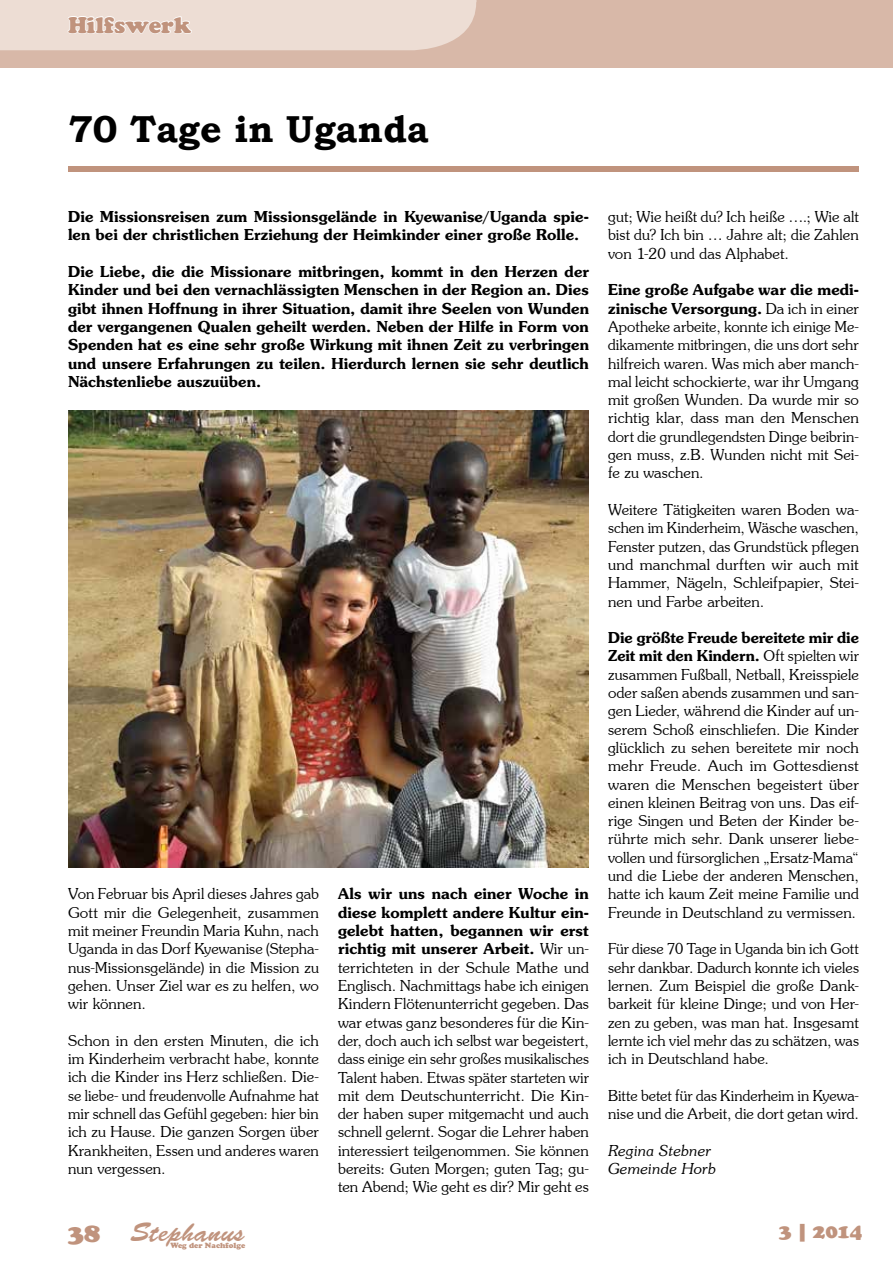
<style>
.page{position:relative;width:893px;height:1263px;background:#fff}
.page>*{position:absolute;margin:0;border:0;box-sizing:border-box;transform-origin:0 0}
.t1{font:700 37.5px "Bookman Old Style";color:#000}
.t2{font:27px "Banff Plain";letter-spacing:.02em;color:#c0937d}
.t3{font:25.5px "Cooper Black Std";color:#c0937d}
.t4{font:22.5px "Cooper Black Std";color:#c0937d}
.t5{font:900 21px "Cooper";color:#c0937d}
.t6{font:15px/18.3px "Southern Plain";letter-spacing:.005em;color:#000;text-align:justify}
.t7{font:700 15px/18.3px "Southern";letter-spacing:.005em;color:#000}
.t8{font:italic 15px/18.3px "Southern";letter-spacing:-.005em;color:#000}
.t9{font:7.5px "Cooper Black Std";color:#c0937d}
.s1{font-family:"Southern Plain";font-weight:400}
</style>
<div class="page">
<div style="left:0;top:0;width:892px;height:68px;background:#d8b8a8"></div>
<svg style="left:0;top:0;width:477px;height:51px;background:#ecdcd3"></svg>
<div style="left:68px;top:166px;width:791px;height:6px;background:#c0937d"></div>
<img style="left:68px;top:411px;width:521px;height:456px">
<h3 class="t4" style="left:68px;top:11px;width:125px">Hilfswerk</h3>
<h1 class="t1" style="left:68px;top:102px;width:362px">70 Tage in Uganda</h1>
<p class="t7" style="left:68px;top:207px;width:522px">Die Missionsreisen zum Missionsgelände in Kyewanise/Uganda spie&shy;len bei der christlichen Erziehung der Heimkinder einer große Rolle.</p>
<p class="t7" style="left:68px;top:262px;width:522px;text-align:justify">Die Liebe, die die Missionare mitbringen, kommt in den Herzen der Kinder und bei den vernachlässigten Menschen in der Region an. Dies gibt ihnen Hoffnung in ihrer Situation, damit ihre Seelen von Wunden der vergangenen Qualen geheilt werden. Neben der Hilfe in Form von Spenden hat es eine sehr große Wirkung mit ihnen Zeit zu verbringen und unsere Erfahrungen zu teilen. Hierdurch lernen sie sehr deutlich Nächstenliebe auszuüben.</p>
<p class="t6" style="left:68px;top:884px;width:252px">Von Februar bis April dieses Jahres gab Gott mir die Gelegenheit, zusammen mit meiner Freundin Maria Kuhn, nach Uganda in das Dorf Kyewanise (Stepha&shy;nus-Missionsgelände) in die Mission zu gehen. Unser Ziel war es zu helfen, wo wir können.</p>
<p class="t6" style="left:68px;top:1031px;width:252px">Schon in den ersten Minuten, die ich im Kinderheim verbracht habe, konnte ich die Kinder ins Herz schließen. Die&shy;se liebe- und freudenvolle Aufnahme hat mir schnell das Gefühl gegeben: hier bin ich zu Hause. Die ganzen Sorgen über Krankheiten, Essen und anderes waren nun vergessen.</p>
<p class="t7" style="left:338px;top:885px;width:252px;text-align:justify">Als wir uns nach einer Woche in diese komplett andere Kultur ein&shy;gelebt hatten, begannen wir erst richtig mit unserer Arbeit. <span class="s1">Wir un-</span></p>
<p class="t6" style="left:338px;top:958px;width:252px">terrichteten in der Schule Mathe und Englisch. Nachmittags habe ich einigen Kindern Flötenunterricht gegeben. Das war etwas ganz besonderes für die Kin&shy;der, doch auch ich selbst war begeistert, dass einige ein sehr großes musikalisches Talent haben. Etwas später starteten wir mit dem Deutschunterricht. Die Kin&shy;der haben super mitgemacht und auch schnell gelernt. Sogar die Lehrer haben interessiert teilgenommen. Sie können bereits: Guten Morgen; guten Tag; gu&shy;ten Abend; Wie geht es dir? Mir geht es</p>
<p class="t6" style="left:608px;top:207px;width:252px">gut; Wie heißt du? Ich heiße ….; Wie alt bist du? Ich bin … Jahre alt; die Zahlen von 1-20 und das Alphabet.</p>
<p class="t7" style="left:608px;top:281px;width:252px">Eine große Aufgabe war die medi&shy;zinische Versorgung. <span class="s1">Da ich in einer</span></p>
<p class="t6" style="left:608px;top:317px;width:252px">Apotheke arbeite, konnte ich einige Me&shy;dikamente mitbringen, die uns dort sehr hilfreich waren. Was mich aber manch&shy;mal leicht schockierte, war ihr Umgang mit großen Wunden. Da wurde mir so richtig klar, dass man den Menschen dort die grundlegendsten Dinge beibrin&shy;gen muss, z.B. Wunden nicht mit Sei&shy;fe zu waschen.</p>
<p class="t6" style="left:608px;top:500px;width:252px">Weitere Tätigkeiten waren Boden wa&shy;schen im Kinderheim, Wäsche waschen, Fenster putzen, das Grundstück pflegen und manchmal durften wir auch mit Hammer, Nägeln, Schleifpapier, Stei&shy;nen und Farbe arbeiten.</p>
<p class="t7" style="left:608px;top:628px;width:252px">Die größte Freude bereitete mir die<br>Zeit mit den Kindern. <span class="s1">Oft spielten wir</span></p>
<p class="t6" style="left:608px;top:665px;width:252px">zusammen Fußball, Netball, Kreisspiele oder saßen abends zusammen und san&shy;gen Lieder, während die Kinder auf un&shy;serem Schoß einschliefen. Die Kinder glücklich zu sehen bereitete mir noch mehr Freude. Auch im Gottesdienst waren die Menschen begeistert über einen kleinen Beitrag von uns. Das eif&shy;rige Singen und Beten der Kinder be&shy;rührte mich sehr. Dank unserer liebe&shy;vollen und fürsorglichen „Ersatz-Mama“ und die Liebe der anderen Menschen, hatte ich kaum Zeit meine Familie und Freunde in Deutschland zu vermissen.</p>
<p class="t6" style="left:608px;top:939px;width:252px">Für diese 70 Tage in Uganda bin ich Gott sehr dankbar. Dadurch konnte ich vieles lernen. Zum Beispiel die große Dank&shy;barkeit für kleine Dinge; und von Her&shy;zen zu geben, was man hat. Insgesamt lernte ich viel mehr das zu schätzen, was ich in Deutschland habe.</p>
<p class="t6" style="left:608px;top:1086px;width:252px">Bitte betet für das Kinderheim in Kyewa&shy;nise und die Arbeit, die dort getan wird.</p>
<p class="t8" style="left:608px;top:1141px;width:109px">Regina Stebner<br>Gemeinde Horb</p>
<h3 class="t3" style="left:68px;top:1218px;width:34px">38</h3>
<h2 class="t2" style="left:130px;top:1217px;width:116px">Stephanus</h2>
<h3 class="t5" style="left:779px;top:1218px;width:85px">3 | 2014</h3>
<p class="t9" style="left:170px;top:1241px;width:76px">Weg der Nachfolge</p>
</div>
